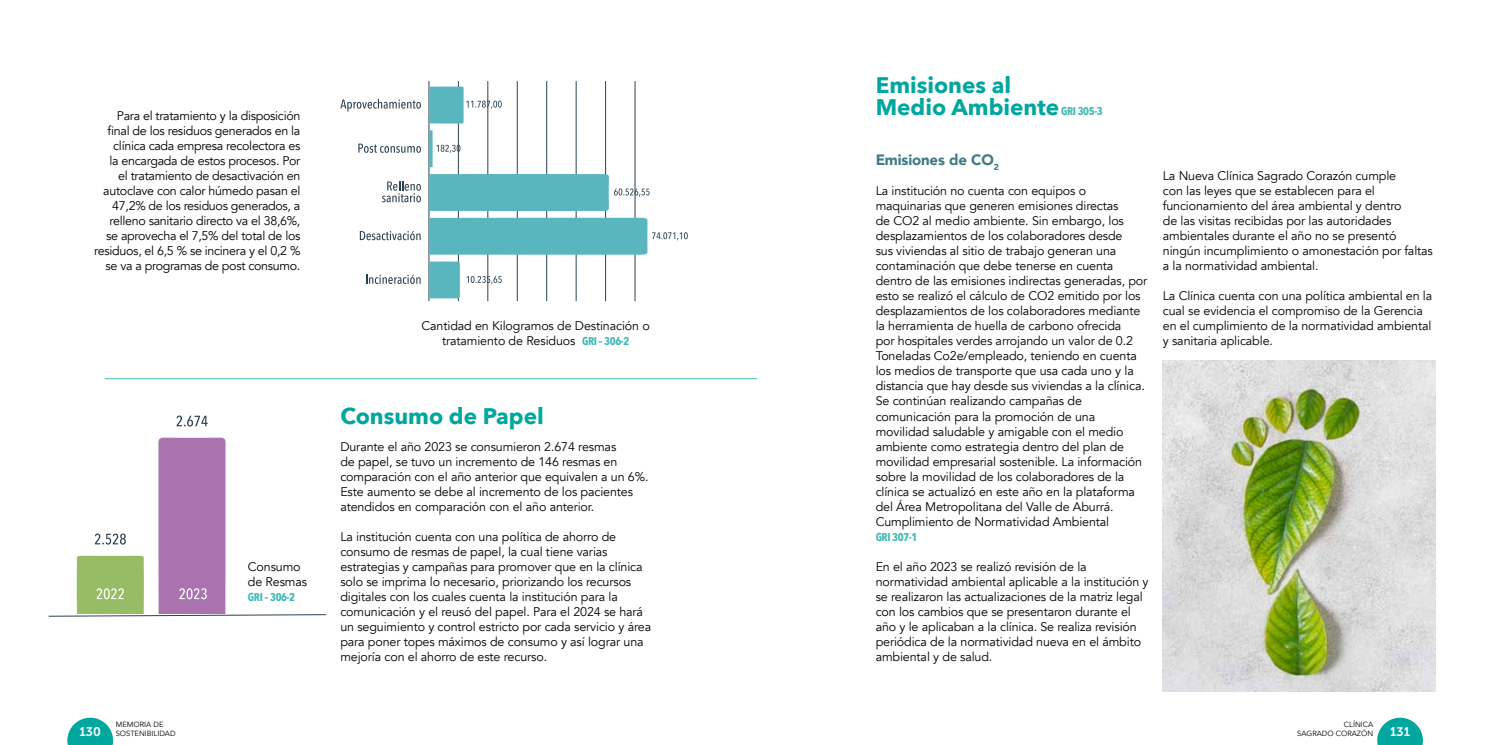
<style>
.page{position:relative;width:1489px;height:745px;background:#fff}
.page>*{position:absolute;margin:0;border:0;box-sizing:border-box;transform-origin:0 0}
.t1{font:700 22.5px/22.5px "Avenir Next";color:#00a79f}
.t2{font:900 15px "Avenir";letter-spacing:-.01em;color:#407c86}
.t3{font:12.5px/15px "Avenir";letter-spacing:-.01em;color:#000}
.t4{font:12.5px "Museo Sans 700";color:#fff}
.t5{font:700 11.25px "Avenir Next Condensed";letter-spacing:-.03em;color:#43b9b5}
.t6{font:7.5px/8.8px "Avenir";color:#000}
.s1{font-family:"Avenir Next Condensed";font-weight:700;font-size:11.25px;color:#43b9b5}
.s2{font-family:"Avenir Next Condensed";font-size:11.25px;color:#43b9b5}
</style>
<div class="page">
<svg style="left:67px;top:717px;width:46px;height:27px"></svg>
<svg style="left:1377px;top:717px;width:45px;height:27px"></svg>
<hr style="left:429px;top:81px;width:1px;height:220px;background:#2c414f">
<hr style="left:458px;top:81px;width:1px;height:220px;background:#2c414f">
<hr style="left:487px;top:81px;width:1px;height:220px;background:#2c414f">
<hr style="left:517px;top:81px;width:1px;height:220px;background:#2c414f">
<hr style="left:546px;top:81px;width:1px;height:220px;background:#2c414f">
<hr style="left:576px;top:81px;width:1px;height:220px;background:#2c414f">
<hr style="left:605px;top:81px;width:1px;height:220px;background:#2c414f">
<hr style="left:634px;top:81px;width:1px;height:220px;background:#2c414f">
<svg style="left:340px;top:99px;width:81px;height:12px"></svg>
<svg style="left:429px;top:86px;width:72px;height:37px"></svg>
<svg style="left:466px;top:276px;width:35px;height:8px"></svg>
<svg style="left:366px;top:274px;width:54px;height:10px"></svg>
<svg style="left:429px;top:261px;width:31px;height:37px"></svg>
<svg style="left:429px;top:130px;width:31px;height:37px"></svg>
<svg style="left:358px;top:143px;width:63px;height:10px"></svg>
<svg style="left:429px;top:174px;width:220px;height:37px"></svg>
<svg style="left:382px;top:181px;width:39px;height:21px"></svg>
<svg style="left:429px;top:218px;width:258px;height:36px"></svg>
<svg style="left:360px;top:231px;width:60px;height:9px"></svg>
<hr style="left:105px;top:378px;width:652px;height:1px;background:#43b9b5">
<svg style="left:176px;top:415px;width:32px;height:11px"></svg>
<svg style="left:48px;top:437px;width:278px;height:179px"></svg>
<img style="left:1162px;top:360px;width:273px;height:331px">
<p class="t3" style="left:94px;top:108px;width:208px;text-align:right">Para el tratamiento y la disposición final de los residuos generados en la clínica cada empresa recolectora es<br>la encargada de estos procesos. Por<br>el tratamiento de desactivación en autoclave con calor húmedo pasan el 47,2% de los residuos generados, a relleno sanitario directo va el 38,6%,<br>se aprovecha el 7,5% del total de los residuos, el 6,5 % se incinera y el 0,2 % se va a programas de post consumo.</p>
<p class="t3" style="left:248px;top:558px;width:61px">Consumo de Resmas</p>
<p class="t5" style="left:248px;top:589px;width:49px">GRI – 306-2</p>
<p class="t3" style="left:421px;top:318px;width:230px;text-align:center">Cantidad en Kilogramos de Destinación o tratamiento de Residuos <span class="s1">GRI – 306-2</span></p>
<h1 class="t1" style="left:340px;top:404px;width:205px">Consumo de Papel</h1>
<p class="t3" style="left:340px;top:438px;width:310px">Durante el año 2023 se consumieron 2.674 resmas<br>de papel, se tuvo un incremento de 146 resmas en comparación con el año anterior que equivalen a un 6%.<br>Este aumento se debe al incremento de los pacientes atendidos en comparación con el año anterior.</p>
<p class="t3" style="left:340px;top:528px;width:312px">La institución cuenta con una política de ahorro de consumo de resmas de papel, la cual tiene varias estrategias y campañas para promover que en la clínica solo se imprima lo necesario, priorizando los recursos digitales con los cuales cuenta la institución para la comunicación y el reusó del papel. Para el 2024 se hará un seguimiento y control estricto por cada servicio y área para poner topes máximos de consumo y así lograr una mejoría con el ahorro de este recurso.</p>
<h1 class="t1" style="left:875px;top:73px;width:229px">Emisiones al<br>Medio Ambiente <span class="s2">GRI 305-3</span></h1>
<p class="t2" style="left:875px;top:147px;width:125px">Emisiones de CO<sub>2</sub></p>
<p class="t3" style="left:875px;top:183px;width:273px">La institución no cuenta con equipos o maquinarias que generen emisiones directas<br>de CO2 al medio ambiente. Sin embargo, los desplazamientos de los colaboradores desde<br>sus viviendas al sitio de trabajo generan una contaminación que debe tenerse en cuenta dentro de las emisiones indirectas generadas, por esto se realizó el cálculo de CO2 emitido por los desplazamientos de los colaboradores mediante la herramienta de huella de carbono ofrecida<br>por hospitales verdes arrojando un valor de 0.2<br>Toneladas Co2e/empleado, teniendo en cuenta los medios de transporte que usa cada uno y la distancia que hay desde sus viviendas a la clínica.<br>Se continúan realizando campañas de comunicación para la promoción de una movilidad saludable y amigable con el medio ambiente como estrategia dentro del plan de movilidad empresarial sostenible. La información sobre la movilidad de los colaboradores de la clínica se actualizó en este año en la plataforma del Área Metropolitana del Valle de Aburrá.<br>Cumplimiento de Normatividad Ambiental</p>
<p class="t5" style="left:875px;top:529px;width:43px">GRI 307-1</p>
<p class="t3" style="left:875px;top:558px;width:274px">En el año 2023 se realizó revisión de la normatividad ambiental aplicable a la institución y se realizaron las actualizaciones de la matriz legal con los cambios que se presentaron durante el año y le aplicaban a la clínica. Se realiza revisión periódica de la normatividad nueva en el ámbito ambiental y de salud.</p>
<p class="t3" style="left:1162px;top:168px;width:271px">La Nueva Clínica Sagrado Corazón cumple<br>con las leyes que se establecen para el funcionamiento del área ambiental y dentro<br>de las visitas recibidas por las autoridades ambientales durante el año no se presentó ningún incumplimiento o amonestación por faltas a la normatividad ambiental.</p>
<p class="t3" style="left:1162px;top:288px;width:271px">La Clínica cuenta con una política ambiental en la cual se evidencia el compromiso de la Gerencia en el cumplimiento de la normatividad ambiental y sanitaria aplicable.</p>
<p class="t6" style="left:116px;top:719px;width:61px">MEMORIA DE<br>SOSTENIBILIDAD</p>
<p class="t6" style="left:1296px;top:719px;width:78px;text-align:right">CLÍNICA<br>SAGRADO CORAZÓN</p>
<p class="t4" style="left:79px;top:724px;width:23px">130</p>
<p class="t4" style="left:1389px;top:724px;width:21px">131</p>
</div>
